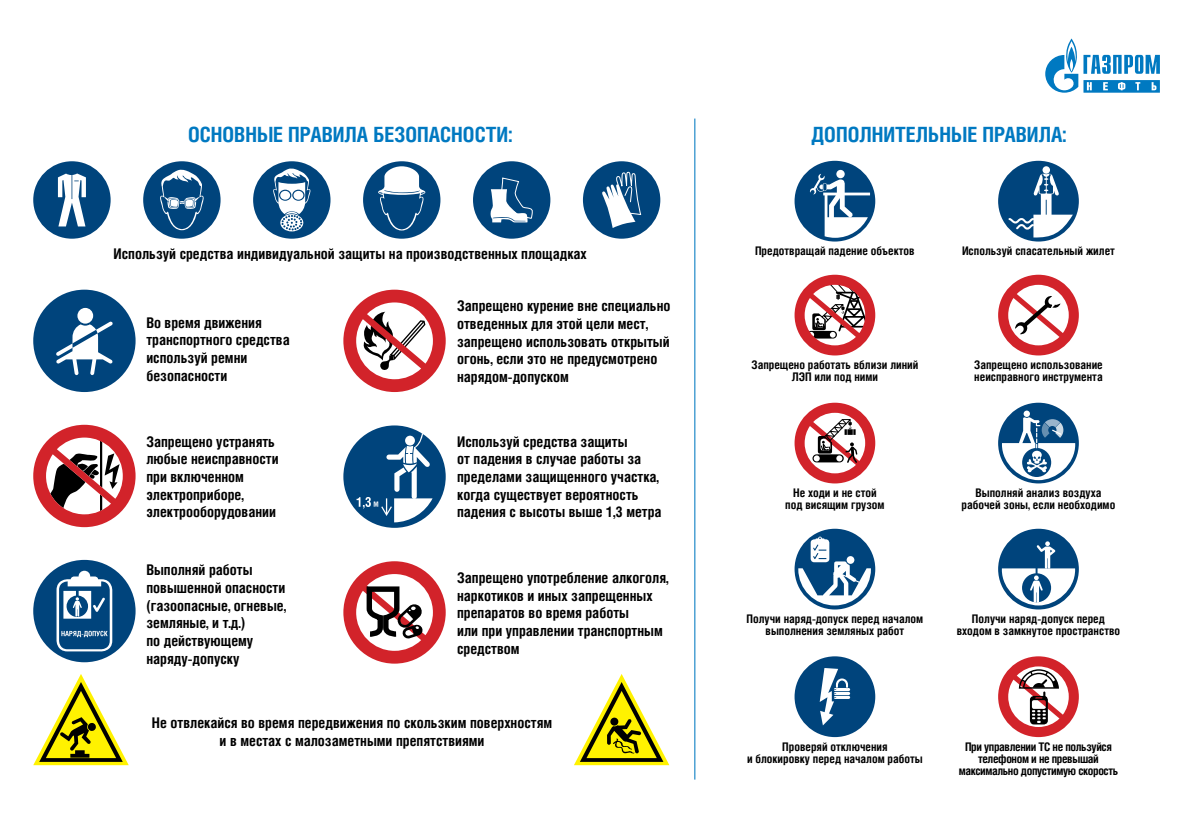
<style>
.page{position:relative;width:1180px;height:835px;background:#fff}
.page>*{position:absolute;margin:0;border:0;box-sizing:border-box;transform-origin:0 0}
.t1{font:700 21px "Helios Cond";color:#0079c1}
.t2{font:700 14.7px/17.6px "Helios Cond";color:#000}
.t3{font:700 11.86px/11.9px "Helios Cond";color:#000;text-align:center}
.t4{font:700 11.86px/11.9px "Helios Cond";letter-spacing:-.03em;color:#000;text-align:center}
</style>
<div class="page">
<div style="left:33px;top:289px;width:103px;height:103px;background:#00447c;border-radius:50%"></div>
<div style="left:77px;top:308px;width:16px;height:15px;background:#fff;border-radius:50%"></div>
<svg style="left:56px;top:321px;width:57px;height:54px"></svg>
<svg style="left:343px;top:289px;width:103px;height:103px"></svg>
<svg style="left:33px;top:424px;width:103px;height:103px"></svg>
<svg style="left:574px;top:674px;width:95px;height:91px"></svg>
<svg style="left:33px;top:674px;width:96px;height:91px"></svg>
<svg style="left:343px;top:561px;width:103px;height:102px"></svg>
<div style="left:343px;top:425px;width:103px;height:102px;background:#00447c;border-radius:50%"></div>
<svg style="left:356px;top:433px;width:76px;height:89px"></svg>
<div style="left:33px;top:559px;width:103px;height:103px;background:#00447c;border-radius:50%"></div>
<svg style="left:57px;top:570px;width:55px;height:81px"></svg>
<svg style="left:998px;top:656px;width:81px;height:81px"></svg>
<div style="left:794px;top:161px;width:81px;height:80px;background:#00447c;border-radius:50%"></div>
<svg style="left:810px;top:170px;width:60px;height:68px"></svg>
<svg style="left:794px;top:528px;width:81px;height:81px"></svg>
<svg style="left:798px;top:536px;width:73px;height:69px"></svg>
<div style="left:846px;top:556px;width:8px;height:7px;background:#fff;border-radius:50%"></div>
<div style="left:998px;top:161px;width:81px;height:80px;background:#00447c;border-radius:50%"></div>
<div style="left:1042px;top:166px;width:8px;height:8px;background:#fff;border-radius:50%"></div>
<svg style="left:1007px;top:174px;width:66px;height:64px"></svg>
<svg style="left:998px;top:402px;width:81px;height:81px"></svg>
<svg style="left:1002px;top:410px;width:73px;height:70px"></svg>
<svg style="left:998px;top:275px;width:81px;height:80px"></svg>
<div style="left:794px;top:656px;width:81px;height:81px;background:#00447c;border-radius:50%"></div>
<svg style="left:819px;top:668px;width:31px;height:57px"></svg>
<svg style="left:794px;top:275px;width:81px;height:80px"></svg>
<svg style="left:794px;top:402px;width:81px;height:81px"></svg>
<div style="left:998px;top:528px;width:81px;height:81px;background:#00447c;border-radius:50%"></div>
<svg style="left:1002px;top:541px;width:73px;height:64px"></svg>
<svg style="left:1045px;top:38px;width:115px;height:55px"></svg>
<div style="left:33px;top:161px;width:78px;height:78px;background:#00447c;border-radius:50%"></div>
<svg style="left:58px;top:173px;width:28px;height:53px"></svg>
<div style="left:143px;top:161px;width:78px;height:78px;background:#00447c;border-radius:50%"></div>
<svg style="left:160px;top:169px;width:44px;height:61px"></svg>
<div style="left:583px;top:161px;width:77px;height:78px;background:#00447c;border-radius:50%"></div>
<svg style="left:602px;top:172px;width:39px;height:56px"></svg>
<div style="left:363px;top:161px;width:77px;height:78px;background:#00447c;border-radius:50%"></div>
<svg style="left:378px;top:166px;width:47px;height:64px"></svg>
<div style="left:253px;top:161px;width:77px;height:78px;background:#00447c;border-radius:50%"></div>
<svg style="left:273px;top:168px;width:38px;height:63px"></svg>
<div style="left:473px;top:161px;width:77px;height:78px;background:#00447c;border-radius:50%"></div>
<svg style="left:490px;top:177px;width:43px;height:45px"></svg>
<hr style="left:694px;top:118px;width:1px;height:661px;background:#0079c1">
<h1 class="t1" style="left:188px;top:122px;width:326px">ОСНОВНЫЕ ПРАВИЛА БЕЗОПАСНОСТИ:</h1>
<h1 class="t1" style="left:811px;top:122px;width:26px">Дополнител</h1>
<h1 class="t1" style="left:928px;top:122px;width:25px">ьные</h1>
<h1 class="t1" style="left:982px;top:122px;width:85px">ПРАВИЛА:</h1>
<p class="t2" style="left:114px;top:244px;width:475px">Используй средства индивидуальной защиты на производственных площадках</p>
<p class="t2" style="left:146px;top:313px;width:145px">Во время движения транспортного средства используй ремни безопасности</p>
<p class="t2" style="left:457px;top:297px;width:215px">Запрещено курение вне специально отведенных для этой цели мест, запрещено использовать открытый огонь, если это не предусмотрено нарядом-допуском</p>
<p class="t2" style="left:146px;top:432px;width:134px">Запрещено устранять любые неисправности при включенном электроприборе, электрооборудовании</p>
<p class="t2" style="left:457px;top:432px;width:206px">Используй средства защиты<br>от падения в случае работы за пределами защищенного участка, когда существует вероятность падения с высоты выше 1,3 метра</p>
<p class="t2" style="left:146px;top:561px;width:141px">Выполняй работы повышенной опасности (газоопасные, огневые, земляные, и т.д.)<br>по действующему наряду-допуску</p>
<p class="t2" style="left:457px;top:568px;width:213px">Запрещено употребление алкоголя, наркотиков и иных запрещенных препаратов во время работы<br>или при управлении транспортным средством</p>
<p class="t2" style="left:152px;top:713px;width:402px;text-align:center">Не отвлекайся во время передвижения по скользким поверхностям и в местах с малозаметными препятствиями</p>
<p class="t3" style="left:755px;top:244px;width:161px">Предотвращай падение объектов</p>
<p class="t3" style="left:751px;top:358px;width:168px">Запрещено работать вблизи линий<br>ЛЭП или под ними</p>
<p class="t3" style="left:962px;top:244px;width:154px">Используй спасательный жилет</p>
<p class="t3" style="left:974px;top:358px;width:130px;text-align:left">Запрещено использование неисправного инструмента</p>
<p class="t3" style="left:785px;top:486px;width:101px">Не ходи и не стой под висящим грузом</p>
<p class="t3" style="left:961px;top:486px;width:155px">Выполняй анализ воздуха рабочей зоны, если необходимо</p>
<p class="t3" style="left:746px;top:612px;width:178px">Получи наряд-допуск перед началом выполнения земляных работ</p>
<p class="t3" style="left:956px;top:612px;width:165px">Получи наряд-допуск перед входом в замкнутое пространство</p>
<p class="t3" style="left:747px;top:740px;width:177px">Проверяй отключения<br>и блокировку перед началом работы</p>
<p class="t4" style="left:958px;top:740px;width:161px">При управлении ТС не пользуйся телефоном и не превышай максимально допустимую скорость</p>
</div>
